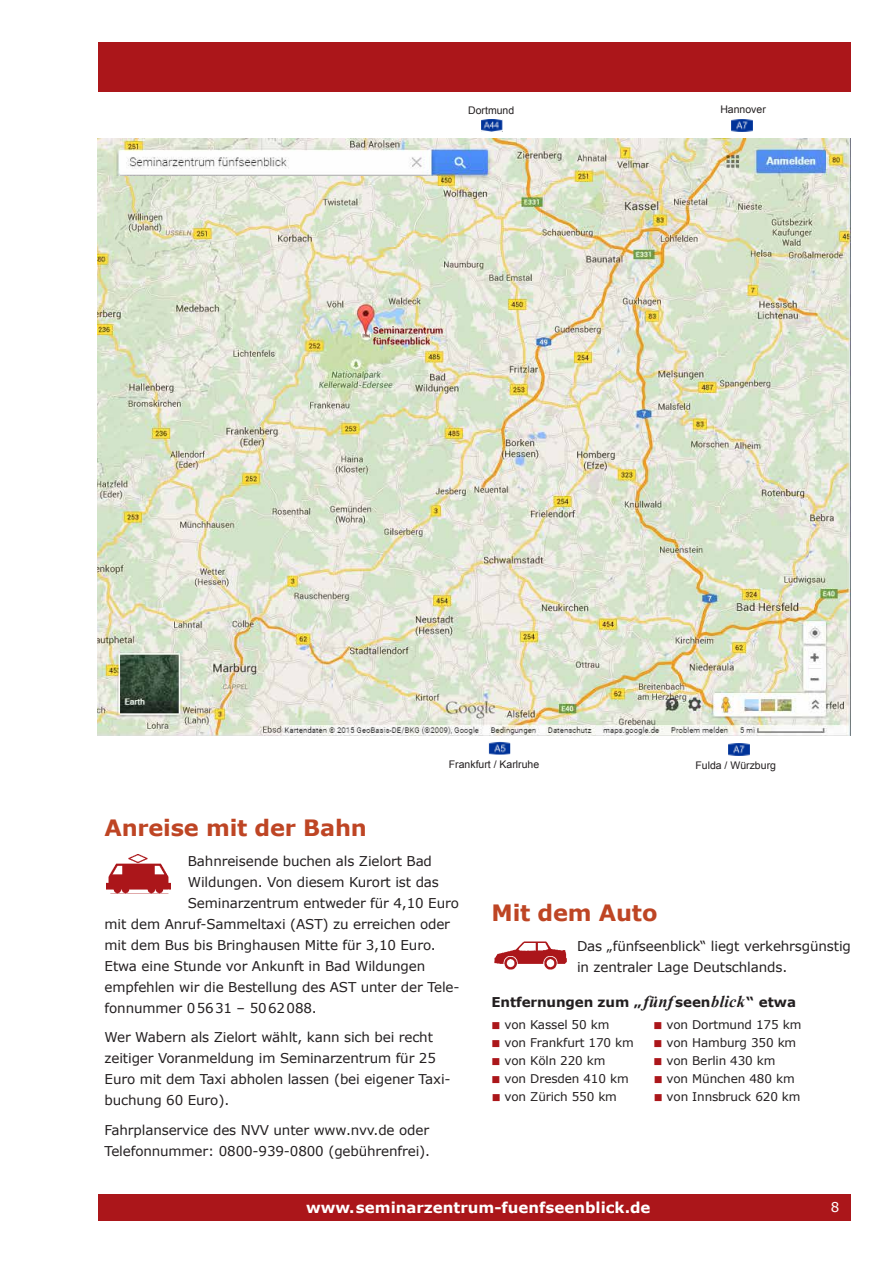
<style>
.page{position:relative;width:893px;height:1263px;background:#fff}
.page>*{position:absolute;margin:0;border:0;box-sizing:border-box;transform-origin:0 0}
.t1{font:700 22.5px "Verdana";letter-spacing:-.01em;color:#be4524}
.t2{font:700 15px "Verdana";color:#fff}
.t3{font:13.5px/21px "Verdana";letter-spacing:-.01em;color:#231f20}
.t4{font:700 13.5px "Verdana";letter-spacing:-.01em;color:#231f20}
.t5{font:13.5px "Verdana";color:#fff}
.t6{font:12px "Verdana";letter-spacing:-.01em;color:#231f20}
.t7{font:10.5px "Arial";color:#231f20}
.s1{font-family:"Times New Roman";font-style:italic;font-size:16.5px}
.s2{color:#ab161a}
</style>
<div class="page">
<div style="left:98px;top:43px;width:752px;height:49px;background:#ab161a"></div>
<div style="left:98px;top:1193px;width:752px;height:27px;background:#ab161a"></div>
<img style="left:489px;top:742px;width:21px;height:13px">
<img style="left:728px;top:743px;width:22px;height:13px">
<img style="left:731px;top:119px;width:22px;height:13px">
<img style="left:481px;top:119px;width:21px;height:13px">
<img style="left:106px;top:854px;width:64px;height:39px">
<img style="left:494px;top:941px;width:73px;height:29px">
<img style="left:98px;top:138px;width:752px;height:598px">
<img style="left:114px;top:177px;width:326px;height:70px">
<p class="t7" style="left:468px;top:103px;width:48px">Dortmund</p>
<p class="t7" style="left:720px;top:103px;width:47px">Hannover</p>
<p class="t7" style="left:449px;top:757px;width:92px">Frankfurt / Karlruhe</p>
<p class="t7" style="left:695px;top:758px;width:82px">Fulda / Würzburg</p>
<h1 class="t1" style="left:105px;top:812px;width:264px">Anreise mit der Bahn</h1>
<p class="t3" style="left:188px;top:850px;width:246px">Bahnreisende buchen als Zielort Bad</p>
<p class="t3" style="left:188px;top:871px;width:253px">Wildungen. Von diesem Kurort ist das</p>
<p class="t3" style="left:188px;top:892px;width:273px">Seminarzentrum entweder für 4,10 Euro</p>
<p class="t3" style="left:105px;top:913px;width:347px">mit dem Anruf-Sammeltaxi (AST) zu erreichen oder</p>
<p class="t3" style="left:105px;top:934px;width:333px">mit dem Bus bis Bringhausen Mitte für 3,10 Euro.</p>
<p class="t3" style="left:105px;top:955px;width:322px">Etwa eine Stunde vor Ankunft in Bad Wildungen</p>
<p class="t3" style="left:105px;top:976px;width:357px">empfehlen wir die Bestellung des AST unter der Tele-</p>
<p class="t3" style="left:105px;top:997px;width:214px">fonnummer 05631 – 5062088.</p>
<p class="t3" style="left:105px;top:1027px;width:348px">Wer Wabern als Zielort wählt, kann sich bei recht zeitiger Voranmeldung im Seminarzentrum für 25<br>Euro mit dem Taxi abholen lassen (bei eigener Taxi&shy;buchung 60 Euro).</p>
<p class="t3" style="left:105px;top:1119px;width:327px">Fahrplanservice des NVV unter www.nvv.de oder<br>Telefonnummer: 0800-939-0800 (gebührenfrei).</p>
<h1 class="t1" style="left:492px;top:897px;width:167px">Mit dem Auto</h1>
<p class="t3" style="left:577px;top:935px;width:275px">Das „fünfseenblick“ liegt verkehrsgünstig in zentraler Lage Deutschlands.</p>
<p class="t4" style="left:492px;top:992px;width:306px">Entfernungen zum „<span class="s1">fünf</span>seen<span class="s1">blick</span>“ etwa</p>
<p class="t6" style="left:492px;top:1017px;width:119px"><span class="s2">■</span> von Kassel 50 km</p>
<p class="t6" style="left:654px;top:1017px;width:149px"><span class="s2">■</span> von Dortmund 175 km</p>
<p class="t6" style="left:492px;top:1035px;width:144px"><span class="s2">■</span> von Frankfurt 170 km</p>
<p class="t6" style="left:654px;top:1035px;width:144px"><span class="s2">■</span> von Hamburg 350 km</p>
<p class="t6" style="left:492px;top:1053px;width:115px"><span class="s2">■</span> von Köln 220 km</p>
<p class="t6" style="left:654px;top:1053px;width:123px"><span class="s2">■</span> von Berlin 430 km</p>
<p class="t6" style="left:492px;top:1071px;width:139px"><span class="s2">■</span> von Dresden 410 km</p>
<p class="t6" style="left:654px;top:1071px;width:143px"><span class="s2">■</span> von München 480 km</p>
<p class="t6" style="left:492px;top:1089px;width:127px"><span class="s2">■</span> von Zürich 550 km</p>
<p class="t6" style="left:654px;top:1089px;width:148px"><span class="s2">■</span> von Innsbruck 620 km</p>
<p class="t2" style="left:306px;top:1196px;width:346px">www.seminarzentrum-fuenfseenblick.de</p>
<p class="t5" style="left:831px;top:1198px;width:10px">8</p>
</div>
